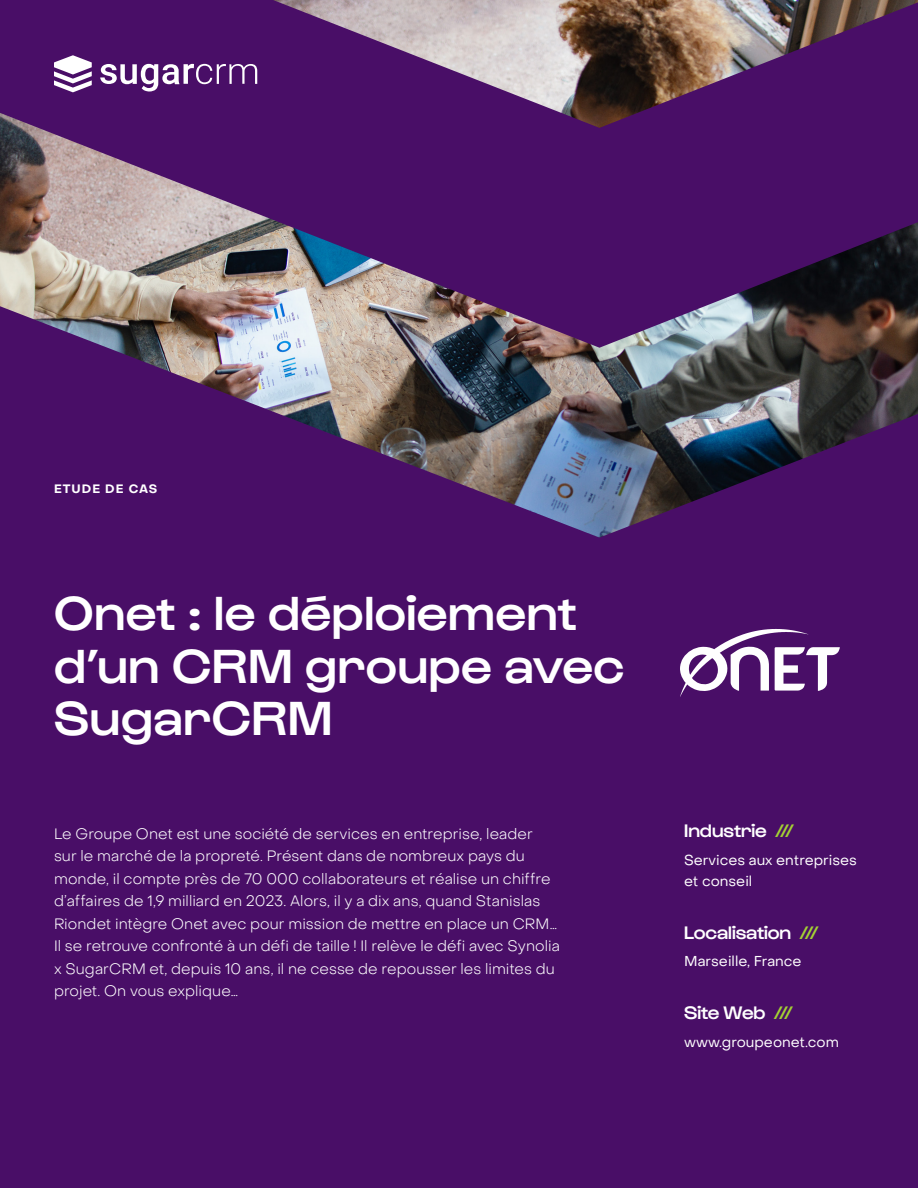
<style>
.page{position:relative;width:918px;height:1188px;background:#490e67}
.page>*{position:absolute;margin:0;border:0;box-sizing:border-box;transform-origin:0 0}
.t1{font:500 49.5px/52.5px "Gustavo";letter-spacing:.01em;color:#fff}
.Sidebar_-_Headline{font:500 18.75px "Gustavo";letter-spacing:-.005em;color:#fff}
.Body_-_Body{font:300 15px/22.5px "Object Sans";letter-spacing:.005em;color:#fff}
.Sidebar_-_Body{font:14.25px/21px "Object Sans";color:#fff}
.Body_-_Prehead{font:700 12px "Object Sans";letter-spacing:.09em;color:#fff}
.s1{color:#a4d233}
</style>
<div class="page">
<img style="left:108px;top:348px;width:810px;height:281px">
<img style="left:0;top:0;width:918px;height:348px">
<svg style="left:54px;top:55px;width:38px;height:37px"></svg>
<svg style="left:100px;top:64px;width:157px;height:28px"></svg>
<svg style="left:680px;top:629px;width:160px;height:68px"></svg>
<p class="Body_-_Prehead" style="left:54px;top:482px;width:105px">ETUDE DE CAS</p>
<p class="t1" style="left:54px;top:589px;width:572px">Onet : le déploiement d’un CRM groupe avec<br>SugarCRM</p>
<p class="Body_-_Body" style="left:54px;top:822px;width:507px">Le Groupe Onet est une société de services en entreprise, leader<br>sur le marché de la propreté. Présent dans de nombreux pays du monde, il compte près de 70 000 collaborateurs et réalise un chiffre d’affaires de 1,9 milliard en 2023. Alors, il y a dix ans, quand Stanislas Riondet intègre Onet avec pour mission de mettre en place un CRM… Il se retrouve confronté à un défi de taille ! Il relève le défi avec Synolia x SugarCRM et, depuis 10 ans, il ne cesse de repousser les limites du projet. On vous explique…</p>
<p class="Sidebar_-_Headline" style="left:684px;top:820px;width:112px">Industrie <span class="s1">///</span></p>
<p class="Sidebar_-_Body" style="left:684px;top:850px;width:174px">Services aux entreprises et conseil</p>
<p class="Sidebar_-_Headline" style="left:684px;top:921px;width:136px">Localisation <span class="s1">///</span></p>
<p class="Sidebar_-_Body" style="left:684px;top:951px;width:119px">Marseille, France</p>
<p class="Sidebar_-_Headline" style="left:684px;top:1002px;width:111px">Site Web <span class="s1">///</span></p>
<p class="Sidebar_-_Body" style="left:684px;top:1031px;width:156px">www.groupeonet.com</p>
</div>
